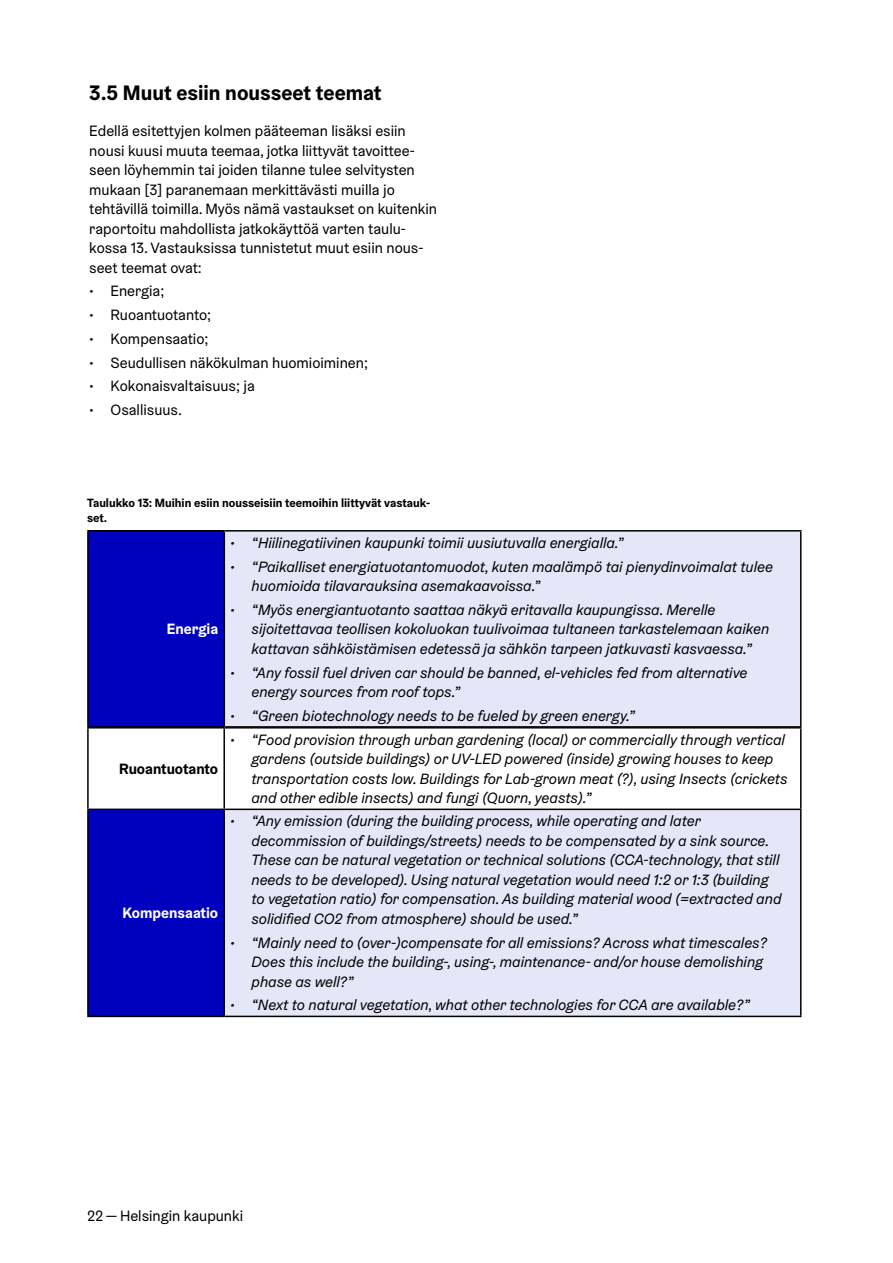
<style>
.page{position:relative;width:893px;height:1263px;background:#fff}
.page>*{position:absolute;margin:0;border:0;box-sizing:border-box;transform-origin:0 0}
.H3_Väliotsikko_Numerointi_14pt{font:700 21px "Helsinki Grotesk";color:#000}
.t1{font:italic 15px/19.5px "Helsinki Grotesk";color:#000}
.H6_Leipis_10_pt_kappaleväli{font:15px/19.5px "Helsinki Grotesk";color:#000}
.H6_Leipis_10_pt_kappaleväli-2{font:700 15px "Helsinki Grotesk";color:#fff}
.H6_Leipis_10_pt_kappaleväli-3{font:700 15px "Helsinki Grotesk";color:#020203}
.Kuvateksti{font:700 12px/15px "Helsinki Grotesk";color:#000}
</style>
<div class="page">
<div style="left:88px;top:531px;width:136px;height:196px;background:#0000bf"></div>
<div style="left:224px;top:531px;width:577px;height:196px;background:#e6e6f9"></div>
<hr style="left:87px;top:532px;width:2px;height:194px;background:#000">
<hr style="left:224px;top:530px;width:577px;height:2px;background:#000">
<hr style="left:224px;top:532px;width:1px;height:194px;background:#000">
<hr style="left:800px;top:532px;width:1px;height:194px;background:#000">
<hr style="left:87px;top:726px;width:137px;height:2px;background:#000">
<hr style="left:224px;top:726px;width:577px;height:2px;background:#000">
<hr style="left:87px;top:530px;width:137px;height:2px;background:#000">
<div style="left:88px;top:809px;width:136px;height:207px;background:#0000bf"></div>
<div style="left:224px;top:809px;width:577px;height:207px;background:#e6e6f9"></div>
<hr style="left:87px;top:728px;width:2px;height:80px;background:#000">
<hr style="left:223px;top:728px;width:2px;height:80px;background:#000">
<hr style="left:800px;top:728px;width:1px;height:80px;background:#000">
<hr style="left:87px;top:810px;width:2px;height:206px;background:#000">
<hr style="left:224px;top:808px;width:577px;height:2px;background:#000">
<hr style="left:223px;top:810px;width:2px;height:206px;background:#000">
<hr style="left:800px;top:810px;width:1px;height:206px;background:#000">
<hr style="left:87px;top:1016px;width:137px;height:1px;background:#000">
<hr style="left:224px;top:1016px;width:577px;height:1px;background:#000">
<hr style="left:87px;top:808px;width:137px;height:2px;background:#000">
<h3 class="H3_Väliotsikko_Numerointi_14pt" style="left:89px;top:79px;width:294px">3.5 Muut esiin nousseet teemat</h3>
<p class="H6_Leipis_10_pt_kappaleväli" style="left:89px;top:121px;width:349px">Edellä esitettyjen kolmen pääteeman lisäksi esiin nousi kuusi muuta teemaa, jotka liittyvät tavoittee&shy;seen löyhemmin tai joiden tilanne tulee selvitysten mukaan [3] paranemaan merkittävästi muilla jo tehtävillä toimilla. Myös nämä vastaukset on kuitenkin raportoitu mahdollista jatkokäyttöä varten taulu&shy;kossa 13. Vastauksissa tunnistetut muut esiin nous&shy;seet teemat ovat:</p>
<p class="H6_Leipis_10_pt_kappaleväli" style="left:89px;top:281px;width:77px">• Energia;</p>
<p class="H6_Leipis_10_pt_kappaleväli" style="left:89px;top:305px;width:123px">• Ruoantuotanto;</p>
<p class="H6_Leipis_10_pt_kappaleväli" style="left:89px;top:329px;width:121px">• Kompensaatio;</p>
<p class="H6_Leipis_10_pt_kappaleväli" style="left:89px;top:353px;width:280px">• Seudullisen näkökulman huomioiminen;</p>
<p class="H6_Leipis_10_pt_kappaleväli" style="left:89px;top:376px;width:167px">• Kokonaisvaltaisuus; ja</p>
<p class="H6_Leipis_10_pt_kappaleväli" style="left:89px;top:400px;width:94px">• Osallisuus.</p>
<p class="Kuvateksti" style="left:87px;top:495px;width:344px">Taulukko 13: Muihin esiin nousseisiin teemoihin liittyvät vastauk&shy;set.</p>
<p class="H6_Leipis_10_pt_kappaleväli-2" style="left:167px;top:620px;width:53px">Energia</p>
<p class="H6_Leipis_10_pt_kappaleväli-3" style="left:119px;top:759px;width:101px">Ruoantuotanto</p>
<p class="H6_Leipis_10_pt_kappaleväli-2" style="left:123px;top:904px;width:97px">Kompensaatio</p>
<p class="t1" style="left:230px;top:533px;width:395px">• “Hiilinegatiivinen kaupunki toimii uusiutuvalla energialla.”</p>
<p class="t1" style="left:252px;top:556px;width:523px;text-indent:-21px">• “Paikalliset energiatuotantomuodot, kuten maalämpö tai pienydinvoimalat tulee huomioida tilavarauksina asemakaavoissa.”</p>
<p class="t1" style="left:252px;top:600px;width:519px;text-indent:-21px">• “Myös energiantuotanto saattaa näkyä eritavalla kaupungissa. Merelle sijoitettavaa teollisen kokoluokan tuulivoimaa tultaneen tarkastelemaan kaiken kattavan sähköistämisen edetessä ja sähkön tarpeen jatkuvasti kasvaessa.”</p>
<p class="t1" style="left:252px;top:662px;width:497px;text-indent:-21px">• “Any fossil fuel driven car should be banned, el-vehicles fed from alternative energy sources from roof tops.”</p>
<p class="t1" style="left:230px;top:706px;width:406px">• “Green biotechnology needs to be fueled by green energy.”</p>
<p class="t1" style="left:251px;top:730px;width:538px;text-indent:-21px">• “Food provision through urban gardening (local) or commercially through vertical gardens (outside buildings) or UV-LED powered (inside) growing houses to keep transportation costs low. Buildings for Lab-grown meat (?), using Insects (crickets and other edible insects) and fungi (Quorn, yeasts).”</p>
<p class="t1" style="left:251px;top:811px;width:531px;text-indent:-21px">• “Any emission (during the building process, while operating and later decommission of buildings/streets) needs to be compensated by a sink source.<br>These can be natural vegetation or technical solutions (CCA-technology, that still needs to be developed). Using natural vegetation would need 1:2 or 1:3 (building to vegetation ratio) for compensation. As building material wood (=extracted and solidified CO2 from atmosphere) should be used.”</p>
<p class="t1" style="left:251px;top:932px;width:517px;text-indent:-21px">• “Mainly need to (over-)compensate for all emissions? Across what timescales?<br>Does this include the building-, using-, maintenance- and/or house demolishing phase as well?”</p>
<p class="t1" style="left:230px;top:995px;width:521px">• “Next to natural vegetation, what other technologies for CCA are available?”</p>
<p class="H6_Leipis_10_pt_kappaleväli" style="left:87px;top:1206px;width:157px">22 — Helsingin kaupunki</p>
</div>
